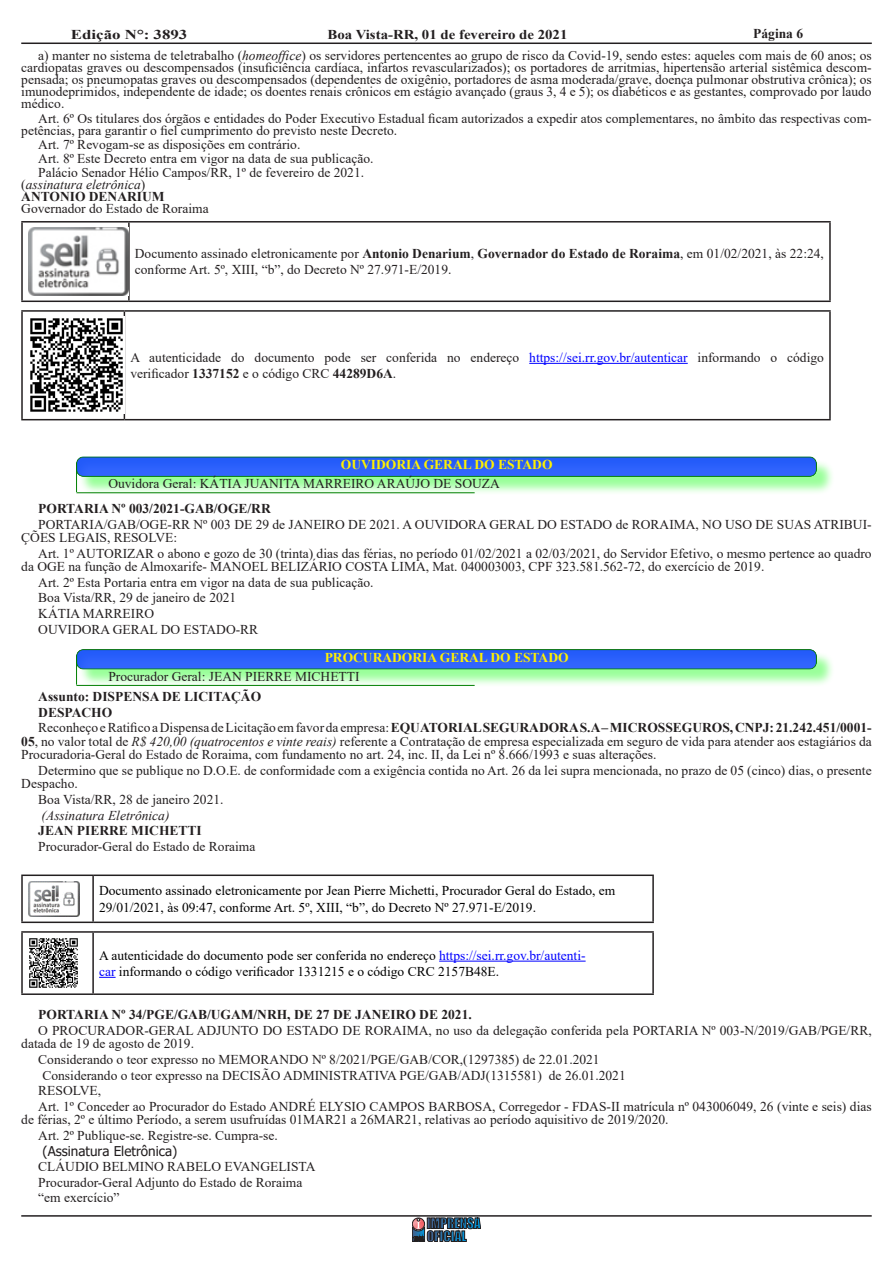
<style>
.page{position:relative;width:893px;height:1263px;background:#fff}
.page>*{position:absolute;margin:0;border:0;box-sizing:border-box;transform-origin:0 0}
.TEXTO_DIÁRIO{font:13.5px/12px "Times New Roman";color:#231f20}
.Normal__Web{font:13.5px/16.2px "Times New Roman";color:#000}
.TEXTO_DIÁRIO-2{font:700 13.5px "Times New Roman";color:#231f20}
.SECRETARIA{font:700 13.5px "Times New Roman";color:#fff101}
.TEXTO_DIÁRIO-3{font:700 13.5px "Times New Roman";color:#231f20;scale:1.1 1}
.TEXTO_DIÁRIO-4{font:italic 13.5px "Times New Roman";color:#231f20}
.TEXTO_DIÁRIO-5{font:13.5px "Tahoma";color:#231f20}
.TEXTO_DIÁRIO-6{font:700 13.5px "Times New Roman";color:#231f20;scale:1.25 1}
.s1{font-style:italic}
.s2{font-weight:700}
.s3{color:#00f}
</style>
<div class="page">
<hr style="left:21px;top:43px;width:851px;height:1px;background:#231f20">
<svg style="left:412px;top:1218px;width:69px;height:24px"></svg>
<hr style="left:21px;top:1215px;width:851px;height:2px;background:#231f20">
<div style="left:78px;top:651px;width:757px;height:37px;background:#0f0;opacity:.4"></div>
<div style="left:76px;top:649px;width:743px;height:23px;background:#8dd7f7;opacity:.75"></div>
<svg style="left:76px;top:656px;width:1px;height:29px"></svg>
<hr style="left:76px;top:685px;width:399px;height:1px;background:#007f00">
<hr style="left:21px;top:874px;width:72px;height:2px;background:#231f20">
<hr style="left:21px;top:876px;width:2px;height:45px;background:#231f20">
<hr style="left:93px;top:874px;width:561px;height:2px;background:#231f20">
<hr style="left:92px;top:876px;width:2px;height:45px;background:#231f20">
<hr style="left:652px;top:876px;width:2px;height:45px;background:#231f20">
<hr style="left:21px;top:921px;width:72px;height:2px;background:#231f20">
<hr style="left:93px;top:921px;width:561px;height:2px;background:#231f20">
<img style="left:28px;top:881px;width:52px;height:35px">
<hr style="left:21px;top:931px;width:72px;height:2px;background:#231f20">
<hr style="left:21px;top:933px;width:2px;height:60px;background:#231f20">
<hr style="left:93px;top:931px;width:561px;height:2px;background:#231f20">
<hr style="left:92px;top:933px;width:2px;height:60px;background:#231f20">
<hr style="left:652px;top:933px;width:2px;height:60px;background:#231f20">
<hr style="left:21px;top:993px;width:72px;height:2px;background:#231f20">
<hr style="left:93px;top:993px;width:561px;height:2px;background:#231f20">
<img style="left:29px;top:938px;width:49px;height:50px">
<hr style="left:439px;top:961px;width:147px;height:1px;background:#00f">
<svg style="left:99px;top:977px;width:17px;height:1px"></svg>
<div style="left:78px;top:459px;width:757px;height:36px;background:#0f0;opacity:.4"></div>
<div style="left:76px;top:456px;width:743px;height:23px;background:#8dd7f7;opacity:.75"></div>
<svg style="left:76px;top:463px;width:1px;height:29px"></svg>
<hr style="left:76px;top:492px;width:399px;height:1px;background:#007f00">
<hr style="left:21px;top:221px;width:108px;height:2px;background:#231f20">
<hr style="left:21px;top:223px;width:2px;height:78px;background:#231f20">
<hr style="left:129px;top:221px;width:702px;height:2px;background:#231f20">
<hr style="left:128px;top:223px;width:2px;height:78px;background:#231f20">
<hr style="left:829px;top:223px;width:2px;height:78px;background:#231f20">
<hr style="left:21px;top:301px;width:108px;height:1px;background:#231f20">
<hr style="left:129px;top:301px;width:702px;height:1px;background:#231f20">
<img style="left:28px;top:228px;width:100px;height:67px">
<hr style="left:21px;top:310px;width:103px;height:2px;background:#231f20">
<hr style="left:21px;top:312px;width:2px;height:107px;background:#231f20">
<hr style="left:124px;top:310px;width:707px;height:2px;background:#231f20">
<hr style="left:124px;top:312px;width:1px;height:107px;background:#231f20">
<hr style="left:829px;top:312px;width:2px;height:107px;background:#231f20">
<hr style="left:21px;top:419px;width:103px;height:1px;background:#231f20">
<hr style="left:124px;top:419px;width:707px;height:1px;background:#231f20">
<img style="left:30px;top:317px;width:95px;height:97px">
<hr style="left:529px;top:363px;width:159px;height:1px;background:#00f">
<p class="TEXTO_DIÁRIO-6" style="left:71px;top:24px;width:95px">Edição N°: 3893</p>
<p class="TEXTO_DIÁRIO-3" style="left:327px;top:24px;width:220px">Boa Vista-RR, 01 de fevereiro de 2021</p>
<p class="TEXTO_DIÁRIO-2" style="left:753px;top:24px;width:51px">Página 6</p>
<p class="TEXTO_DIÁRIO" style="left:21px;top:49px;width:852px;text-align:justify;text-indent:17px">a) manter no sistema de teletrabalho (<span class="s1">homeoffice</span>) os servidores pertencentes ao grupo de risco da Covid-19, sendo estes: aqueles com mais de 60 anos; os cardiopatas graves ou descompensados (insuficiência cardíaca, infartos revascularizados); os portadores de arritmias, hipertensão arterial sistêmica descom&shy;pensada; os pneumopatas graves ou descompensados (dependentes de oxigênio, portadores de asma moderada/grave, doença pulmonar obstrutiva crônica); os imunodeprimidos, independente de idade; os doentes renais crônicos em estágio avançado (graus 3, 4 e 5); os diabéticos e as gestantes, comprovado por laudo médico.</p>
<p class="TEXTO_DIÁRIO" style="left:21px;top:112px;width:852px;text-indent:17px">Art. 6º Os titulares dos órgãos e entidades do Poder Executivo Estadual ficam autorizados a expedir atos complementares, no âmbito das respectivas com&shy;petências, para garantir o fiel cumprimento do previsto neste Decreto.</p>
<p class="TEXTO_DIÁRIO" style="left:38px;top:138px;width:264px">Art. 7º Revogam-se as disposições em contrário.</p>
<p class="TEXTO_DIÁRIO" style="left:38px;top:152px;width:337px">Art. 8º Este Decreto entra em vigor na data de sua publicação.</p>
<p class="TEXTO_DIÁRIO" style="left:21px;top:166px;width:344px;text-indent:17px">Palácio Senador Hélio Campos/RR, 1º de fevereiro de 2021. (<span class="s1">assinatura eletrônica</span>)<br><span class="s2">ANTONIO DENARIUM<br></span>Governador do Estado de Roraima</p>
<p class="TEXTO_DIÁRIO" style="left:135px;top:245px;width:691px;line-height:16.2px">Documento assinado eletronicamente por <span class="s2">Antonio Denarium</span>, <span class="s2">Governador do Estado de Roraima</span>, em 01/02/2021, às 22:24, conforme Art. 5º, XIII, “b”, do Decreto Nº 27.971-E/2019.</p>
<p class="TEXTO_DIÁRIO" style="left:130px;top:349px;width:695px;line-height:16.2px">A autenticidade do documento pode ser conferida no endereço <span class="s3">https://sei.rr.gov.br/autenticar</span> informando o código verificador <span class="s2">1337152</span> e o código CRC <span class="s2">44289D6A</span>.</p>
<p class="SECRETARIA" style="left:341px;top:455px;width:213px">OUVIDORIA GERAL DO ESTADO</p>
<p class="TEXTO_DIÁRIO" style="left:108px;top:477px;width:393px">Ouvidora Geral: KÁTIA JUANITA MARREIRO ARAÚJO DE SOUZA</p>
<p class="TEXTO_DIÁRIO-2" style="left:38px;top:499px;width:234px">PORTARIA Nº 003/2021-GAB/OGE/RR</p>
<p class="TEXTO_DIÁRIO" style="left:21px;top:517px;width:852px;line-height:13.5px;text-indent:17px">PORTARIA/GAB/OGE-RR Nº 003 DE 29 de JANEIRO DE 2021. A OUVIDORA GERAL DO ESTADO de RORAIMA, NO USO DE SUAS ATRIBUI-<br>ÇÕES LEGAIS, RESOLVE:</p>
<p class="TEXTO_DIÁRIO" style="left:21px;top:546px;width:852px;line-height:13.5px;text-indent:17px">Art. 1º AUTORIZAR o abono e gozo de 30 (trinta) dias das férias, no período 01/02/2021 a 02/03/2021, do Servidor Efetivo, o mesmo pertence ao quadro da OGE na função de Almoxarife- MANOEL BELIZÁRIO COSTA LIMA, Mat. 040003003, CPF 323.581.562-72, do exercício de 2019.</p>
<p class="TEXTO_DIÁRIO" style="left:38px;top:576px;width:337px">Art. 2º Esta Portaria entra em vigor na data de sua publicação.</p>
<p class="TEXTO_DIÁRIO" style="left:38px;top:591px;width:200px">Boa Vista/RR, 29 de janeiro de 2021</p>
<p class="TEXTO_DIÁRIO" style="left:38px;top:607px;width:117px">KÁTIA MARREIRO</p>
<p class="TEXTO_DIÁRIO" style="left:38px;top:623px;width:222px">OUVIDORA GERAL DO ESTADO-RR</p>
<p class="SECRETARIA" style="left:325px;top:648px;width:245px">PROCURADORIA GERAL DO ESTADO</p>
<p class="TEXTO_DIÁRIO" style="left:108px;top:670px;width:253px">Procurador Geral: JEAN PIERRE MICHETTI</p>
<p class="TEXTO_DIÁRIO-2" style="left:38px;top:687px;width:224px">Assunto: DISPENSA DE LICITAÇÃO</p>
<p class="TEXTO_DIÁRIO-2" style="left:38px;top:702px;width:76px">DESPACHO</p>
<p class="TEXTO_DIÁRIO" style="left:21px;top:720px;width:852px;line-height:13.5px;text-align:justify;text-indent:17px">Reconheço e Ratifico a Dispensa de Licitação em favor da empresa:<span class="s2">EQUATORIAL SEGURADORA S.A – MICROSSEGUROS, CNPJ: 21.242.451/0001- 05</span>, no valor total de <span class="s1">R$ 420,00 (quatrocentos e vinte reais)</span> referente a Contratação de empresa especializada em seguro de vida para atender aos estagiários da Procuradoria-Geral do Estado de Roraima, com fundamento no art. 24, inc. II, da Lei nº 8.666/1993 e suas alterações.</p>
<p class="TEXTO_DIÁRIO" style="left:21px;top:763px;width:852px;line-height:13.5px;text-indent:17px">Determino que se publique no D.O.E. de conformidade com a exigência contida no Art. 26 da lei supra mencionada, no prazo de 05 (cinco) dias, o presente<br>Despacho.</p>
<p class="TEXTO_DIÁRIO" style="left:38px;top:793px;width:187px">Boa Vista/RR, 28 de janeiro 2021.</p>
<p class="TEXTO_DIÁRIO-4" style="left:42px;top:806px;width:129px">(Assinatura Eletrônica)</p>
<p class="TEXTO_DIÁRIO-2" style="left:38px;top:821px;width:165px">JEAN PIERRE MICHETTI</p>
<p class="TEXTO_DIÁRIO" style="left:38px;top:840px;width:219px">Procurador-Geral do Estado de Roraima</p>
<p class="Normal__Web" style="left:99px;top:882px;width:518px">Documento assinado eletronicamente por Jean Pierre Michetti, Procurador Geral do Estado, em<br>29/01/2021, às 09:47, conforme Art. 5º, XIII, “b”, do Decreto Nº 27.971-E/2019.</p>
<p class="Normal__Web" style="left:99px;top:946px;width:488px">A autenticidade do documento pode ser conferida no endereço <span class="s3">https://sei.rr.gov.br/autenti&shy;car</span> informando o código verificador 1331215 e o código CRC 2157B48E.</p>
<p class="TEXTO_DIÁRIO-2" style="left:38px;top:1005px;width:435px">PORTARIA Nº 34/PGE/GAB/UGAM/NRH, DE 27 DE JANEIRO DE 2021.</p>
<p class="TEXTO_DIÁRIO" style="left:21px;top:1023px;width:852px;line-height:13.5px;text-indent:17px">O PROCURADOR-GERAL ADJUNTO DO ESTADO DE RORAIMA, no uso da delegação conferida pela PORTARIA Nº 003-N/2019/GAB/PGE/RR, datada de 19 de agosto de 2019.</p>
<p class="TEXTO_DIÁRIO" style="left:38px;top:1053px;width:563px">Considerando o teor expresso no MEMORANDO Nº 8/2021/PGE/GAB/COR,(1297385) de 22.01.2021</p>
<p class="TEXTO_DIÁRIO" style="left:42px;top:1068px;width:585px">Considerando o teor expresso na DECISÃO ADMINISTRATIVA PGE/GAB/ADJ(1315581) de 26.01.2021</p>
<p class="TEXTO_DIÁRIO" style="left:38px;top:1084px;width:64px">RESOLVE,</p>
<p class="TEXTO_DIÁRIO" style="left:21px;top:1099px;width:852px;line-height:13.5px;text-indent:17px">Art. 1º Conceder ao Procurador do Estado ANDRÉ ELYSIO CAMPOS BARBOSA, Corregedor - FDAS-II matrícula nº 043006049, 26 (vinte e seis) dias de férias, 2º e último Período, a serem usufruídas 01MAR21 a 26MAR21, relativas ao período aquisitivo de 2019/2020.</p>
<p class="TEXTO_DIÁRIO" style="left:38px;top:1129px;width:241px">Art. 2º Publique-se. Registre-se. Cumpra-se.</p>
<p class="TEXTO_DIÁRIO-5" style="left:42px;top:1141px;width:136px">(Assinatura Eletrônica)</p>
<p class="TEXTO_DIÁRIO" style="left:38px;top:1160px;width:279px">CLÁUDIO BELMINO RABELO EVANGELISTA</p>
<p class="TEXTO_DIÁRIO" style="left:38px;top:1176px;width:266px">Procurador-Geral Adjunto do Estado de Roraima</p>
<p class="TEXTO_DIÁRIO" style="left:38px;top:1191px;width:83px">“em exercício”</p>
</div>
